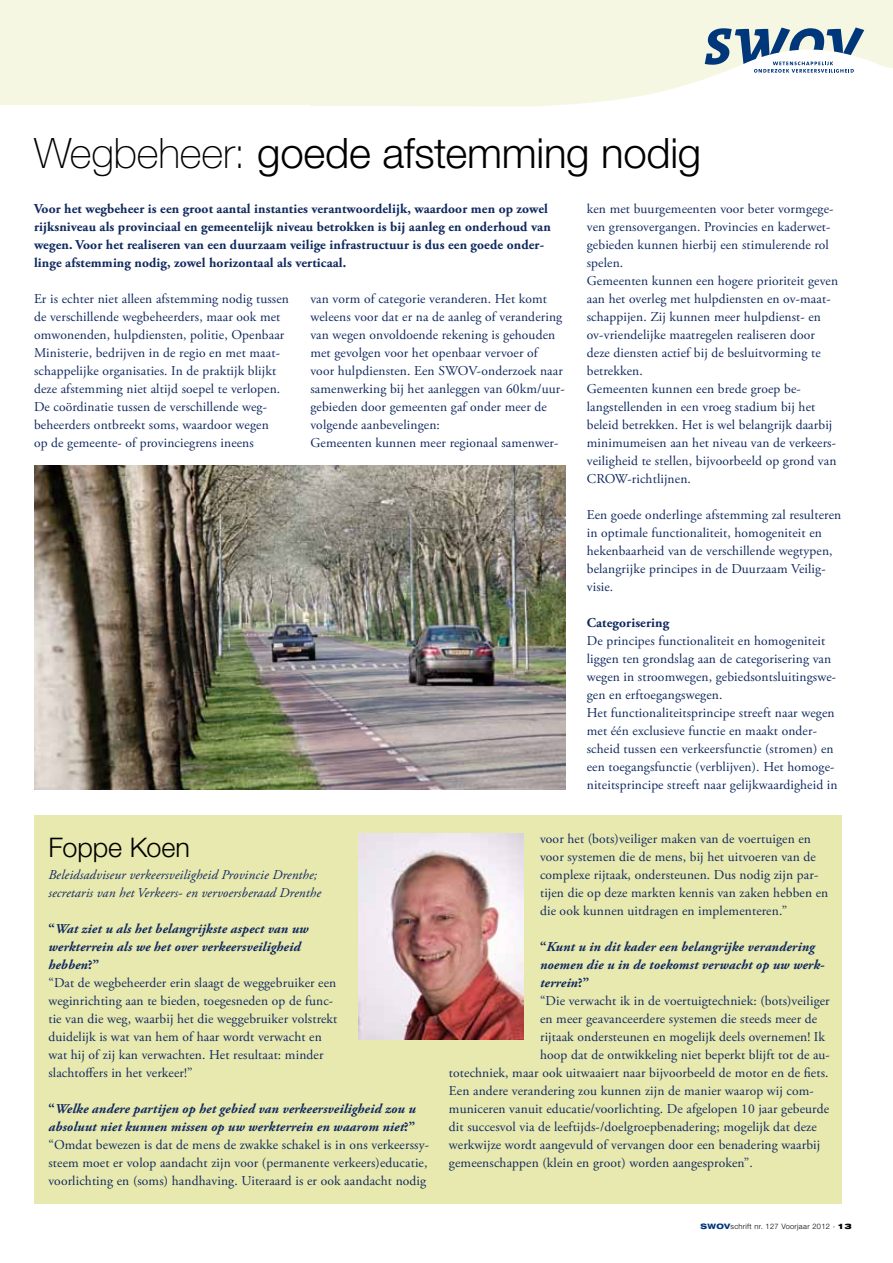
<style>
.page{position:relative;width:893px;height:1263px;background:#fff}
.page>*{position:absolute;margin:0;border:0;box-sizing:border-box;transform-origin:0 0}
.t1{font:300 42px "Helvetica Neue CE";letter-spacing:-.005em;color:#000}
.t2{font:300 27px "Helvetica Neue CE";letter-spacing:-.005em;color:#000}
.t3{font:13.5px/18px "Adobe Garamond Pro";letter-spacing:.01em;color:#10295f}
.t4{font:700 13.5px/18px "Adobe Garamond Pro";letter-spacing:.01em;color:#10295f}
.t5{font:italic 13.5px/18px "Adobe Garamond Pro";letter-spacing:.01em;color:#10295f}
.t6{font:italic 700 13.5px "Adobe Garamond Pro";letter-spacing:.01em;color:#10295f}
.t7{font:300 7.5px "Helvetica Neue CE";letter-spacing:.04em;color:#000}
.s1{font-weight:100}
.s2{font-weight:700}
.s3{font-weight:700;font-style:italic}
.s4{font-style:normal}
.s5{font-family:"Helvetica Neue";font-weight:800;font-stretch:expanded;color:#00377a}
.s6{color:#10295f}
.s7{font-family:"Helvetica Neue";font-weight:900;font-stretch:expanded}
</style>
<div class="page">
<div style="left:0;top:0;width:322px;height:105px;background:#f6f7e3"></div>
<svg style="left:310px;top:0;width:583px;height:106px;fill:#f6f7e3"></svg>
<svg style="left:705px;top:27px;width:159px;height:46px"></svg>
<div style="left:34px;top:815px;width:807px;height:388px;background:#e8e9af"></div>
<img style="left:358px;top:833px;width:165px;height:206px">
<img style="left:34px;top:465px;width:531px;height:324px">
<h1 class="t1" style="left:34px;top:128px;width:669px"><span class="s1">Wegbeheer:</span> goede afstemming nodig</h1>
<p class="t4" style="left:34px;top:200px;width:518px">Voor het wegbeheer is een groot aantal instanties verantwoordelijk, waardoor men op zowel rijksniveau als provinciaal en gemeentelijk niveau betrokken is bij aanleg en onderhoud van wegen. Voor het realiseren van een duurzaam veilige infrastructuur is dus een goede onder&shy;linge afstemming nodig, zowel horizontaal als verticaal.</p>
<p class="t3" style="left:587px;top:200px;width:253px">ken met buurgemeenten voor beter vormgege&shy;ven grensovergangen. Provincies en kaderwet&shy;gebieden kunnen hierbij een stimulerende rol spelen.<br>Gemeenten kunnen een hogere prioriteit geven aan het overleg met hulpdiensten en ov-maat&shy;schappijen. Zij kunnen meer hulpdienst- en ov-vriendelijke maatregelen realiseren door deze diensten actief bij de besluitvorming te betrekken.<br>Gemeenten kunnen een brede groep be&shy;langstellenden in een vroeg stadium bij het beleid betrekken. Het is wel belangrijk daarbij minimumeisen aan het niveau van de verkeers&shy;veiligheid te stellen, bijvoorbeeld op grond van CROW-richtlijnen.</p>
<p class="t3" style="left:587px;top:506px;width:256px">Een goede onderlinge afstemming zal resulteren in optimale functionaliteit, homogeniteit en hekenbaarheid van de verschillende wegtypen, belangrijke principes in de Duurzaam Veilig&shy;visie.</p>
<p class="t4" style="left:587px;top:614px;width:84px">Categorisering</p>
<p class="t3" style="left:587px;top:632px;width:252px">De principes functionaliteit en homogeniteit liggen ten grondslag aan de categorisering van wegen in stroomwegen, gebiedsontsluitingswe&shy;gen en erftoegangswegen.<br>Het functionaliteitsprincipe streeft naar wegen met één exclusieve functie en maakt onder&shy;scheid tussen een verkeersfunctie (stromen) en een toegangsfunctie (verblijven). Het homoge&shy;niteitsprincipe streeft naar gelijkwaardigheid in</p>
<p class="t3" style="left:34px;top:290px;width:256px">Er is echter niet alleen afstemming nodig tussen de verschillende wegbeheerders, maar ook met omwonenden, hulpdiensten, politie, Openbaar Ministerie, bedrijven in de regio en met maat&shy;schappelijke organisaties. In de praktijk blijkt deze afstemming niet altijd soepel te verlopen.<br>De coördinatie tussen de verschillende weg&shy;beheerders ontbreekt soms, waardoor wegen<br>op de gemeente- of provinciegrens ineens</p>
<p class="t3" style="left:310px;top:290px;width:256px">van vorm of categorie veranderen. Het komt weleens voor dat er na de aanleg of verandering van wegen onvoldoende rekening is gehouden met gevolgen voor het openbaar vervoer of voor hulpdiensten. Een SWOV-onderzoek naar samenwerking bij het aanleggen van 60km/uur&shy;gebieden door gemeenten gaf onder meer de volgende aanbevelingen:<br>Gemeenten kunnen meer regionaal samenwer-</p>
<h2 class="t2" style="left:48px;top:831px;width:143px">Foppe Koen</h2>
<p class="t5" style="left:48px;top:866px;width:274px">Beleidsadviseur verkeersveiligheid Provincie Drenthe; secretaris van het Verkeers- en vervoersberaad Drenthe</p>
<p class="t3" style="left:48px;top:920px;width:290px"><span class="s2">“</span><span class="s3">Wat ziet u als het belangrijkste aspect van uw werkterrein als we het over verkeersveiligheid hebben</span><span class="s2">?”<br></span>“Dat de wegbeheerder erin slaagt de weggebruiker een weginrichting aan te bieden, toegesneden op de func&shy;tie van die weg, waarbij het die weggebruiker volstrekt duidelijk is wat van hem of haar wordt verwacht en wat hij of zij kan verwachten. Het resultaat: minder slachtoffers in het verkeer!”</p>
<p class="t3" style="left:48px;top:1100px;width:382px"><span class="s2">“</span><span class="s3">Welke andere partijen op het gebied van verkeersveiligheid zou u absoluut niet kunnen missen op uw werkterrein en waarom niet</span><span class="s2">?” </span>“Omdat bewezen is dat de mens de zwakke schakel is in ons verkeerssy&shy;steem moet er volop aandacht zijn voor (permanente verkeers)educatie, voorlichting en (soms) handhaving. Uiteraard is er ook aandacht nodig</p>
<p class="t3" style="left:540px;top:830px;width:290px">voor het (bots)veiliger maken van de voertuigen en voor systemen die de mens, bij het uitvoeren van de complexe rijtaak, ondersteunen. Dus nodig zijn par&shy;tijen die op deze markten kennis van zaken hebben en die ook kunnen uitdragen en implementeren.”</p>
<p class="t6" style="left:540px;top:939px;width:276px"><span class="s4">“</span>Kunt u in dit kader een belangrijke verandering</p>
<p class="t6" style="left:540px;top:957px;width:286px">noemen die u in de toekomst verwacht op uw werk-</p>
<p class="t6" style="left:540px;top:975px;width:51px">terrein<span class="s4">?”</span></p>
<p class="t3" style="left:540px;top:992px;width:291px">“Die verwacht ik in de voertuigtechniek: (bots)veiliger</p>
<p class="t3" style="left:540px;top:1010px;width:279px">en meer geavanceerdere systemen die steeds meer de</p>
<p class="t3" style="left:540px;top:1028px;width:287px">rijtaak ondersteunen en mogelijk deels overnemen! Ik</p>
<p class="t3" style="left:540px;top:1046px;width:291px">hoop dat de ontwikkeling niet beperkt blijft tot de au-</p>
<p class="t3" style="left:449px;top:1064px;width:381px">totechniek, maar ook uitwaaiert naar bijvoorbeeld de motor en de fiets.</p>
<p class="t3" style="left:449px;top:1082px;width:366px">Een andere verandering zou kunnen zijn de manier waarop wij com-</p>
<p class="t3" style="left:449px;top:1100px;width:382px">municeren vanuit educatie/voorlichting. De afgelopen 10 jaar gebeurde</p>
<p class="t3" style="left:449px;top:1118px;width:369px">dit succesvol via de leeftijds-/doelgroepbenadering; mogelijk dat deze</p>
<p class="t3" style="left:449px;top:1136px;width:373px">werkwijze wordt aangevuld of vervangen door een benadering waarbij</p>
<p class="t3" style="left:449px;top:1154px;width:305px">gemeenschappen (klein en groot) worden aangesproken”.</p>
<p class="t7" style="left:700px;top:1222px;width:153px"><span class="s5">SWOV</span>schrift nr. 127 Voorjaar 2012 <span class="s6">-</span> <span class="s7">1 3</span></p>
</div>
